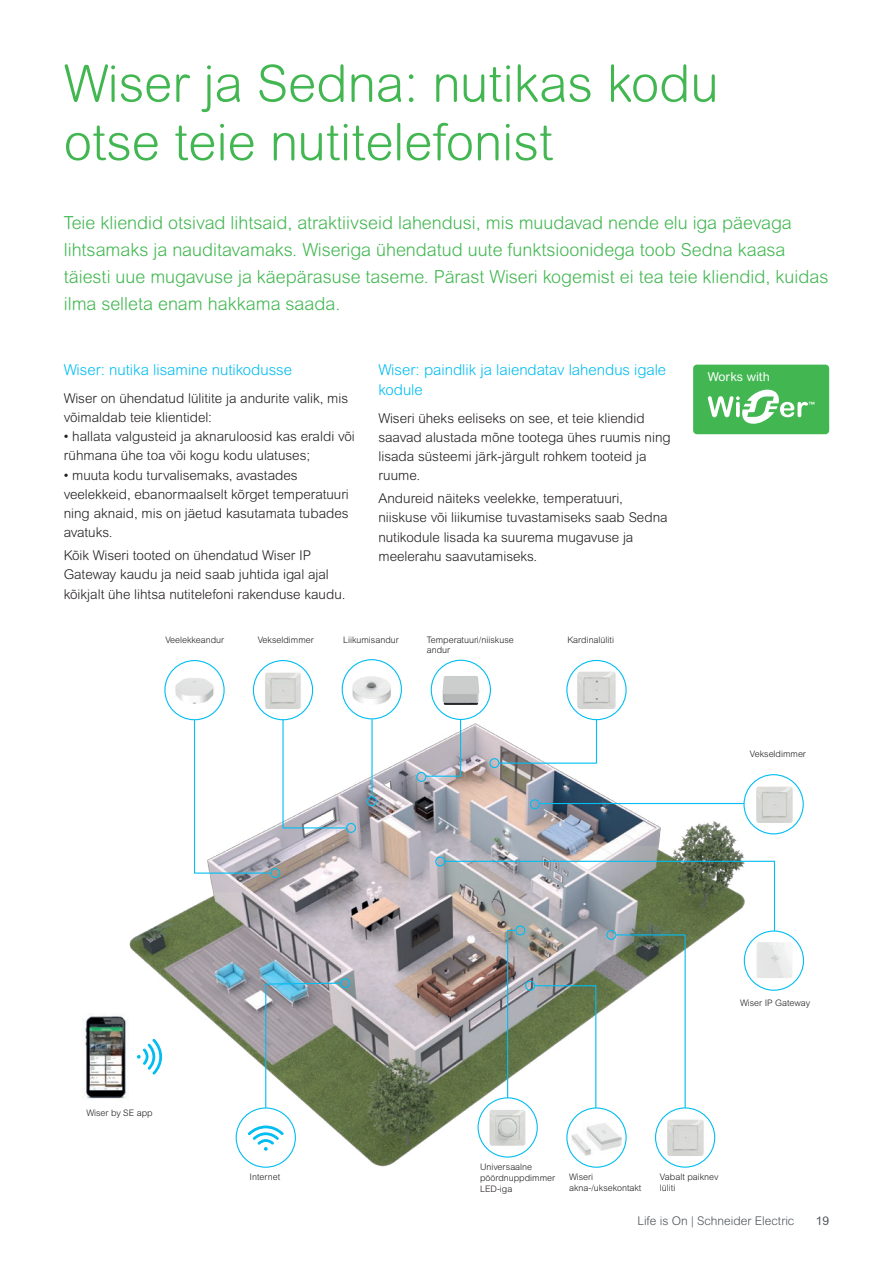
<style>
.page{position:relative;width:893px;height:1263px;background:#fff}
.page>*{position:absolute;margin:0;border:0;box-sizing:border-box;transform-origin:0 0}
.t1{font:300 51px/58.5px "Arial Rounded MT Pro";color:#42b751}
.t2{font:300 18px/27px "Arial Rounded MT Pro";color:#42b751}
.t3{font:300 15px/19.5px "Arial Rounded MT Pro";color:#01bdf2}
.t4{font:300 13.5px/19.2px "Arial Rounded MT Pro";color:#231f20}
.t5{font:12.45px "Arial Rounded MT Pro";color:#fff}
.t6{font:300 12px "Arial Rounded MT Pro";color:#4d545a}
.t7{font:12px "Arial Rounded MT Pro";color:#4d545a}
.t8{font:300 9px/10.8px "Arial MT Std";color:#231f20}
</style>
<div class="page">
<div style="left:693px;top:365px;width:136px;height:69px;background:#42b751;border-radius:4px"></div>
<svg style="left:708px;top:389px;width:106px;height:35px"></svg>
<img style="left:129px;top:718px;width:617px;height:450px">
<svg style="left:282px;top:718px;width:66px;height:111px"></svg>
<svg style="left:498px;top:718px;width:100px;height:46px"></svg>
<svg style="left:425px;top:718px;width:37px;height:59px"></svg>
<hr style="left:539px;top:803px;width:205px;height:1px;background:#01bdf2">
<div style="left:236px;top:1107px;width:60px;height:61px;border:1px solid #01bdf2;border-radius:50%"></div>
<div style="left:346px;top:823px;width:10px;height:10px;border:1px solid #01bdf2;border-radius:50%"></div>
<div style="left:367px;top:796px;width:10px;height:10px;border:1px solid #01bdf2;border-radius:50%"></div>
<div style="left:416px;top:772px;width:10px;height:10px;border:1px solid #01bdf2;border-radius:50%"></div>
<svg style="left:193px;top:719px;width:79px;height:155px"></svg>
<div style="left:164px;top:660px;width:61px;height:60px;border:1px solid #01bdf2;border-radius:50%"></div>
<div style="left:270px;top:868px;width:10px;height:10px;border:1px solid #01bdf2;border-radius:50%"></div>
<div style="left:530px;top:799px;width:10px;height:10px;border:1px solid #01bdf2;border-radius:50%"></div>
<div style="left:489px;top:758px;width:10px;height:10px;border:1px solid #01bdf2;border-radius:50%"></div>
<svg style="left:444px;top:860px;width:332px;height:249px"></svg>
<div style="left:606px;top:930px;width:10px;height:10px;border:1px solid #01bdf2;border-radius:50%"></div>
<div style="left:340px;top:978px;width:10px;height:10px;border:1px solid #01bdf2;border-radius:50%"></div>
<svg style="left:265px;top:982px;width:77px;height:127px;background:#8d998c"></svg>
<div style="left:515px;top:925px;width:10px;height:10px;border:1px solid #01bdf2;border-radius:50%"></div>
<div style="left:435px;top:856px;width:10px;height:10px;border:1px solid #01bdf2;border-radius:50%"></div>
<hr style="left:371px;top:719px;width:2px;height:78px;background:#01bdf2">
<div style="left:342px;top:659px;width:60px;height:60px;border:1px solid #01bdf2;border-radius:50%"></div>
<div style="left:431px;top:660px;width:60px;height:60px;border:1px solid #01bdf2;border-radius:50%"></div>
<svg style="left:248px;top:1125px;width:36px;height:26px"></svg>
<svg style="left:137px;top:1039px;width:25px;height:36px"></svg>
<div style="left:478px;top:1097px;width:60px;height:60px;border:1px solid #01bdf2;border-radius:50%"></div>
<img style="left:576px;top:669px;width:41px;height:42px">
<img style="left:746px;top:776px;width:58px;height:58px">
<img style="left:656px;top:1109px;width:58px;height:57px">
<img style="left:254px;top:662px;width:58px;height:58px">
<img style="left:487px;top:1107px;width:41px;height:41px">
<img style="left:756px;top:942px;width:36px;height:36px">
<img style="left:352px;top:676px;width:39px;height:28px">
<img style="left:175px;top:678px;width:39px;height:26px">
<img style="left:571px;top:1122px;width:51px;height:34px">
<div style="left:566px;top:1107px;width:61px;height:61px;border:1px solid #01bdf2;border-radius:50%"></div>
<div style="left:566px;top:660px;width:61px;height:60px;border:1px solid #01bdf2;border-radius:50%"></div>
<img style="left:442px;top:676px;width:37px;height:29px">
<img style="left:84px;top:1015px;width:43px;height:84px">
<h1 class="t1" style="left:64px;top:56px;width:656px">Wiser ja Sedna: nutikas kodu otse teie nutitelefonist</h1>
<p class="t2" style="left:64px;top:210px;width:766px">Teie kliendid otsivad lihtsaid, atraktiivseid lahendusi, mis muudavad nende elu iga päevaga lihtsamaks ja nauditavamaks. Wiseriga ühendatud uute funktsioonidega toob Sedna kaasa täiesti uue mugavuse ja käepärasuse taseme. Pärast Wiseri kogemist ei tea teie kliendid, kuidas ilma selleta enam hakkama saada.</p>
<p class="t3" style="left:64px;top:361px;width:230px">Wiser: nutika lisamine nutikodusse</p>
<p class="t4" style="left:64px;top:389px;width:286px">Wiser on ühendatud lülitite ja andurite valik, mis võimaldab teie klientidel:</p>
<p class="t4" style="left:64px;top:427px;width:293px">• hallata valgusteid ja aknaruloosid kas eraldi või rühmana ühe toa või kogu kodu ulatuses;</p>
<p class="t4" style="left:64px;top:466px;width:287px">• muuta kodu turvalisemaks, avastades veelekkeid, ebanormaalselt kõrget temperatuuri ning aknaid, mis on jäetud kasutamata tubades avatuks.</p>
<p class="t4" style="left:64px;top:546px;width:283px">Kõik Wiseri tooted on ühendatud Wiser IP<br>Gateway kaudu ja neid saab juhtida igal ajal kõikjalt ühe lihtsa nutitelefoni rakenduse kaudu.</p>
<p class="t3" style="left:378px;top:361px;width:289px">Wiser: paindlik ja laiendatav lahendus igale kodule</p>
<p class="t4" style="left:378px;top:409px;width:294px">Wiseri üheks eeliseks on see, et teie kliendid saavad alustada mõne tootega ühes ruumis ning lisada süsteemi järk-järgult rohkem tooteid ja ruume.</p>
<p class="t4" style="left:378px;top:489px;width:291px">Andureid näiteks veelekke, temperatuuri, niiskuse või liikumise tuvastamiseks saab Sedna nutikodule lisada ka suurema mugavuse ja meelerahu saavutamiseks.</p>
<p class="t8" style="left:165px;top:634px;width:60px">Veelekkeandur</p>
<p class="t8" style="left:258px;top:634px;width:58px">Vekseldimmer</p>
<p class="t8" style="left:343px;top:634px;width:57px">Liikumisandur</p>
<p class="t8" style="left:427px;top:634px;width:88px">Temperatuuri/niiskuse</p>
<p class="t8" style="left:567px;top:634px;width:48px">Kardinalüliti</p>
<p class="t8" style="left:427px;top:645px;width:25px">andur</p>
<p class="t5" style="left:708px;top:370px;width:63px">Works with</p>
<p class="t8" style="left:750px;top:748px;width:58px">Vekseldimmer</p>
<p class="t8" style="left:86px;top:1107px;width:68px">Wiser by SE app</p>
<p class="t8" style="left:740px;top:997px;width:72px">Wiser IP Gateway</p>
<p class="t8" style="left:250px;top:1172px;width:32px">Internet</p>
<p class="t8" style="left:480px;top:1161px;width:76px">Universaalne pöördnuppdimmer<br>LED-iga</p>
<p class="t8" style="left:569px;top:1172px;width:74px">Wiseri akna-/uksekontakt</p>
<p class="t8" style="left:660px;top:1172px;width:60px">Vabalt paiknev lüliti</p>
<p class="t6" style="left:637px;top:1213px;width:159px">Life is On | Schneider Electric</p>
<p class="t7" style="left:816px;top:1213px;width:15px">19</p>
</div>
